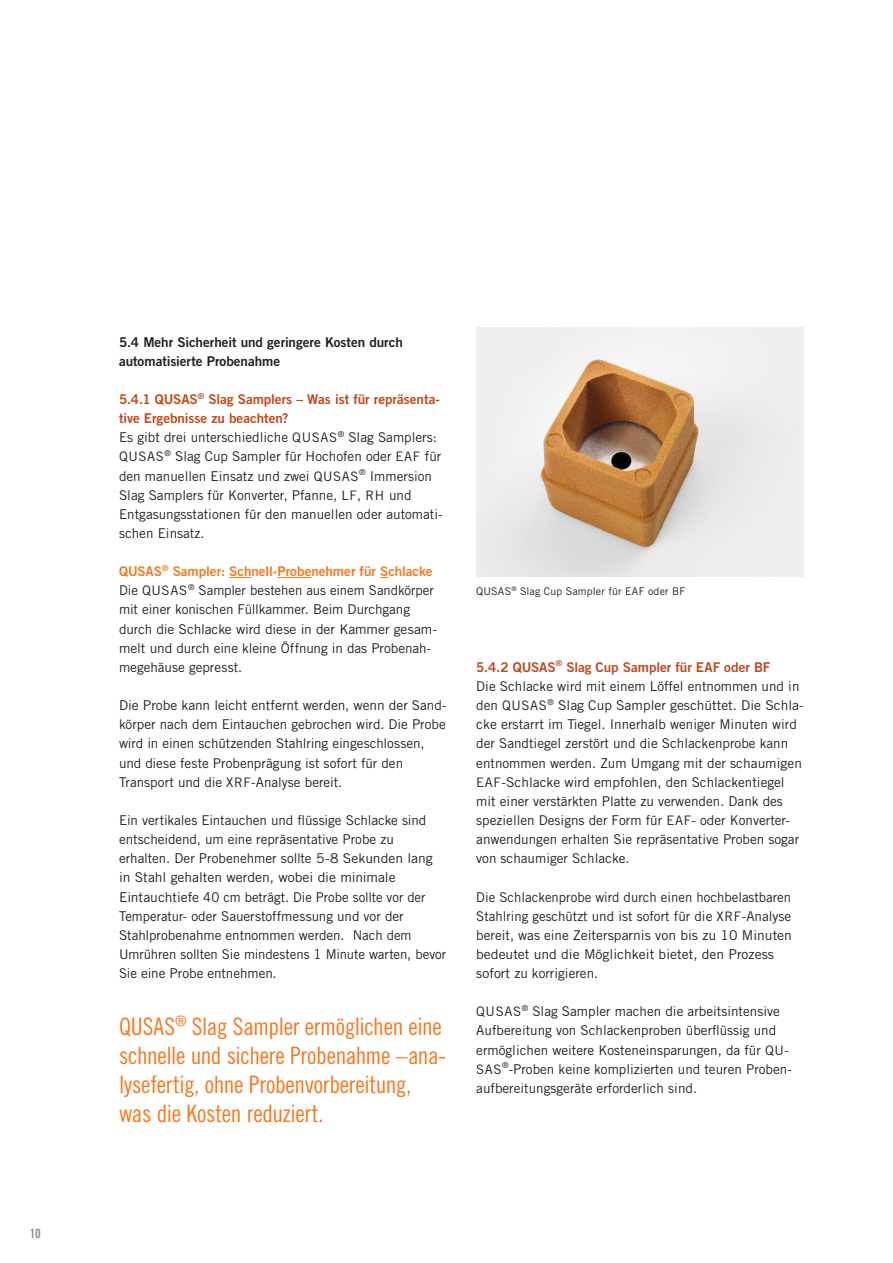
<style>
.page{position:relative;width:893px;height:1263px;background:#fff}
.page>*{position:absolute;margin:0;border:0;box-sizing:border-box;transform-origin:0 0}
.HER_brochure_Highlight_Orange{font:24px/28.8px "Trade Gothic LT Pro Cn 18";letter-spacing:-.015em;color:#f47921}
.HER_brochure_copy{font:13.5px/19.2px "Trade Gothic LT Pro";color:#231f20}
.HER_brochure_copy_bold{font:13.5px/19.2px "Trade Gothic LT Pro";letter-spacing:-.005em;color:#231f20}
.HER_brochure_H3{font:13.5px/19.2px "Trade Gothic LT Pro Bd 2";letter-spacing:-.005em;color:#c0491d}
.HER_brochure_H2{font:13.5px/19.2px "Trade Gothic LT Pro Bd 2";color:#231f20}
.HER_brochure_H4{font:13.5px "Trade Gothic LT Pro Bd 2";letter-spacing:-.005em;color:#f47921}
.t1{font:12.75px "Trade Gothic LT Pro Bd Cn 20";color:#8a8c8f}
.HER_brochure_legend_BU{font:10.65px "Trade Gothic LT Pro";letter-spacing:.015em;color:#231f20}
.s1{font-size:13.05px}
</style>
<div class="page">
<img style="left:476px;top:327px;width:328px;height:249px">
<svg style="left:229px;top:577px;width:22px;height:1px"></svg>
<hr style="left:277px;top:577px;width:34px;height:1px;background:#f47921">
<p class="t1" style="left:30px;top:1226px;width:13px">10</p>
<p class="HER_brochure_H2" style="left:119px;top:332px;width:285px">5.4 Mehr Sicherheit und geringere Kosten durch automatisierte Probenahme</p>
<p class="HER_brochure_H3" style="left:119px;top:389px;width:322px">5.4.1 QUSAS<sup>®</sup> Slag Samplers – Was ist für repräsenta&shy;tive Ergebnisse zu beachten?</p>
<p class="HER_brochure_copy" style="left:119px;top:428px;width:325px">Es gibt drei unterschiedliche <span class="s1">QUSAS</span><sup>®</sup> Slag Samplers:<br><span class="s1">QUSAS</span><sup>®</sup> Slag Cup Sampler für Hochofen oder <span class="s1">EAF</span> für den manuellen Einsatz und zwei <span class="s1">QUSAS</span><sup>®</sup> Immersion Slag Samplers für Konverter, Pfanne, <span class="s1">LF</span>, <span class="s1">RH</span> und Entgasungsstationen für den manuellen oder automati&shy;schen Einsatz.</p>
<p class="HER_brochure_H4" style="left:119px;top:563px;width:315px">QUSAS<sup>®</sup> Sampler: Schnell-Probenehmer für Schlacke</p>
<p class="HER_brochure_copy_bold" style="left:119px;top:581px;width:320px">Die <span class="s1">QUSAS</span><sup>®</sup> Sampler bestehen aus einem Sandkörper mit einer konischen Füllkammer. Beim Durchgang durch die Schlacke wird diese in der Kammer gesam&shy;melt und durch eine kleine Öffnung in das Probenah&shy;megehäuse gepresst.</p>
<p class="HER_brochure_copy_bold" style="left:119px;top:696px;width:329px">Die Probe kann leicht entfernt werden, wenn der Sand&shy;körper nach dem Eintauchen gebrochen wird. Die Probe wird in einen schützenden Stahlring eingeschlossen, und diese feste Probenprägung ist sofort für den Transport und die <span class="s1">XRF</span>-Analyse bereit.</p>
<p class="HER_brochure_copy_bold" style="left:119px;top:810px;width:329px">Ein vertikales Eintauchen und flüssige Schlacke sind entscheidend, um eine repräsentative Probe zu erhalten. Der Probenehmer sollte 5-8 Sekunden lang in Stahl gehalten werden, wobei die minimale Eintauchtiefe 40 cm beträgt. Die Probe sollte vor der Temperatur- oder Sauerstoffmessung und vor der Stahlprobenahme entnommen werden. Nach dem Umrühren sollten Sie mindestens 1 Minute warten, bevor Sie eine Probe entnehmen.</p>
<p class="HER_brochure_Highlight_Orange" style="left:119px;top:1012px;width:329px">QUSAS<sup>®</sup> Slag Sampler ermöglichen eine schnelle und sichere Probenahme –ana&shy;lysefertig, ohne Probenvorbereitung, was die Kosten reduziert.</p>
<p class="HER_brochure_legend_BU" style="left:476px;top:585px;width:211px">QUSAS<sup>®</sup> Slag Cup Sampler für EAF oder BF</p>
<p class="HER_brochure_H3" style="left:476px;top:657px;width:296px">5.4.2 QUSAS<sup>®</sup> Slag Cup Sampler für EAF oder BF</p>
<p class="HER_brochure_copy" style="left:476px;top:676px;width:329px">Die Schlacke wird mit einem Löffel entnommen und in den <span class="s1">QUSAS</span><sup>®</sup> Slag Cup Sampler geschüttet. Die Schla&shy;cke erstarrt im Tiegel. Innerhalb weniger Minuten wird der Sandtiegel zerstört und die Schlackenprobe kann entnommen werden. Zum Umgang mit der schaumigen <span class="s1">EAF</span>-Schlacke wird empfohlen, den Schlackentiegel mit einer verstärkten Platte zu verwenden. Dank des speziellen Designs der Form für <span class="s1">EAF</span>- oder Konverter&shy;anwendungen erhalten Sie repräsentative Proben sogar von schaumiger Schlacke.</p>
<p class="HER_brochure_copy" style="left:476px;top:887px;width:317px">Die Schlackenprobe wird durch einen hochbelastbaren Stahlring geschützt und ist sofort für die <span class="s1">XRF</span>-Analyse bereit, was eine Zeitersparnis von bis zu 10 Minuten bedeutet und die Möglichkeit bietet, den Prozess sofort zu korrigieren.</p>
<p class="HER_brochure_copy" style="left:476px;top:1002px;width:317px"><span class="s1">QUSAS</span><sup>®</sup> Slag Sampler machen die arbeitsintensive Aufbereitung von Schlackenproben überflüssig und ermöglichen weitere Kosteneinsparungen, da für <span class="s1">QU-SAS</span><sup>®</sup>-Proben keine komplizierten und teuren Proben&shy;aufbereitungsgeräte erforderlich sind.</p>
</div>
